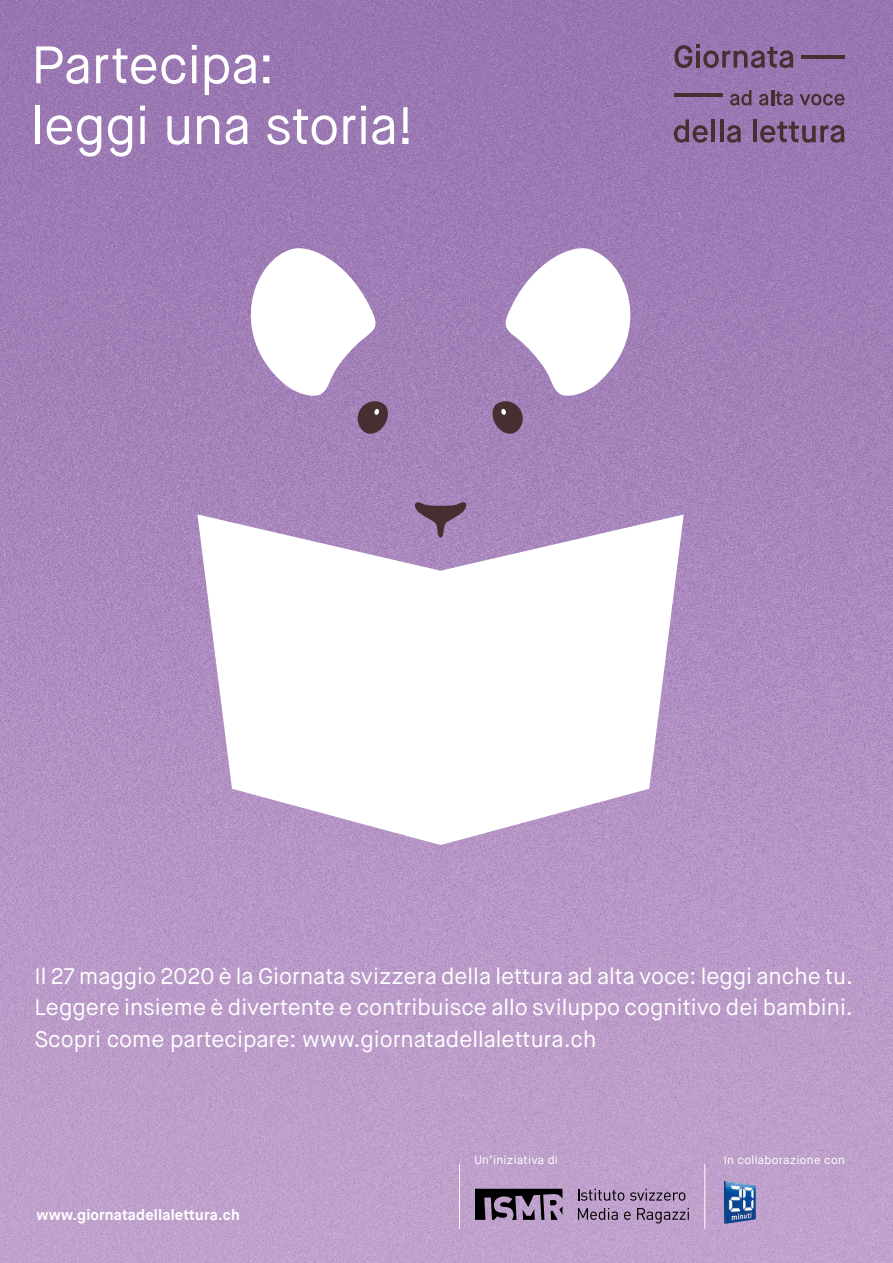
<style>
.page{position:relative;width:893px;height:1263px;background:#fff}
.page>*{position:absolute;margin:0;border:0;box-sizing:border-box;transform-origin:0 0}
.t1{font:52.5px/60.8px "Maison Neue";letter-spacing:-.01em;color:#fff}
.t2{font:22.5px/31.5px "Maison Neue";color:#fefefe;text-align:justify}
.t3{font:700 15px "Maison Neue";letter-spacing:.01em;color:#fff}
.t4{font:11.7px "Maison Neue";letter-spacing:.025em;color:#fff}
</style>
<div class="page">
<img style="left:0;top:0;width:893px;height:1263px">
<hr style="left:704px;top:1164px;width:1px;height:65px;background:#fff">
<hr style="left:459px;top:1164px;width:1px;height:65px;background:#fff">
<svg style="left:578px;top:1189px;width:46px;height:12px"></svg>
<svg style="left:630px;top:1189px;width:55px;height:12px"></svg>
<svg style="left:578px;top:1208px;width:40px;height:12px"></svg>
<svg style="left:624px;top:1211px;width:7px;height:9px"></svg>
<svg style="left:637px;top:1208px;width:52px;height:15px"></svg>
<svg style="left:475px;top:1189px;width:87px;height:31px;background:#5a4c60"></svg>
<img style="left:724px;top:1181px;width:32px;height:43px">
<svg style="left:674px;top:45px;width:119px;height:23px;background:#7a5a81"></svg>
<hr style="left:801px;top:56px;width:44px;height:3px;background:#472e31">
<svg style="left:674px;top:119px;width:34px;height:24px"></svg>
<hr style="left:711px;top:119px;width:4px;height:23px;background:#472e31">
<hr style="left:720px;top:119px;width:3px;height:23px;background:#472e31">
<svg style="left:727px;top:125px;width:14px;height:18px"></svg>
<hr style="left:753px;top:119px;width:4px;height:23px;background:#472e31">
<svg style="left:760px;top:122px;width:84px;height:21px;background:#795a7e"></svg>
<hr style="left:674px;top:93px;width:48px;height:3px;background:#472e31">
<svg style="left:730px;top:90px;width:21px;height:16px"></svg>
<svg style="left:759px;top:94px;width:9px;height:12px"></svg>
<hr style="left:771px;top:90px;width:3px;height:15px;background:#472e31">
<svg style="left:775px;top:91px;width:18px;height:15px"></svg>
<svg style="left:800px;top:94px;width:45px;height:12px"></svg>
<svg style="left:197px;top:514px;width:487px;height:331px"></svg>
<svg style="left:413px;top:501px;width:55px;height:37px;background:#836588"></svg>
<svg style="left:491px;top:244px;width:164px;height:192px"></svg>
<svg style="left:226px;top:244px;width:164px;height:192px"></svg>
<h1 class="t1" style="left:31px;top:35px;width:384px">Partecipa:<br>leggi una storia!</h1>
<p class="t2" style="left:34px;top:960px;width:820px">Il 27 maggio 2020 è la Giornata svizzera della lettura ad alta voce: leggi anche tu.<br>Leggere insieme è divertente e contribuisce allo sviluppo cognitivo dei bambini.<br>Scopri come partecipare: www.giornatadellalettura.ch</p>
<p class="t3" style="left:37px;top:1205px;width:205px">www.giornatadellalettura.ch</p>
<p class="t4" style="left:474px;top:1153px;width:85px">Un’iniziativa di</p>
<p class="t4" style="left:724px;top:1153px;width:123px">In collaborazione con</p>
</div>
